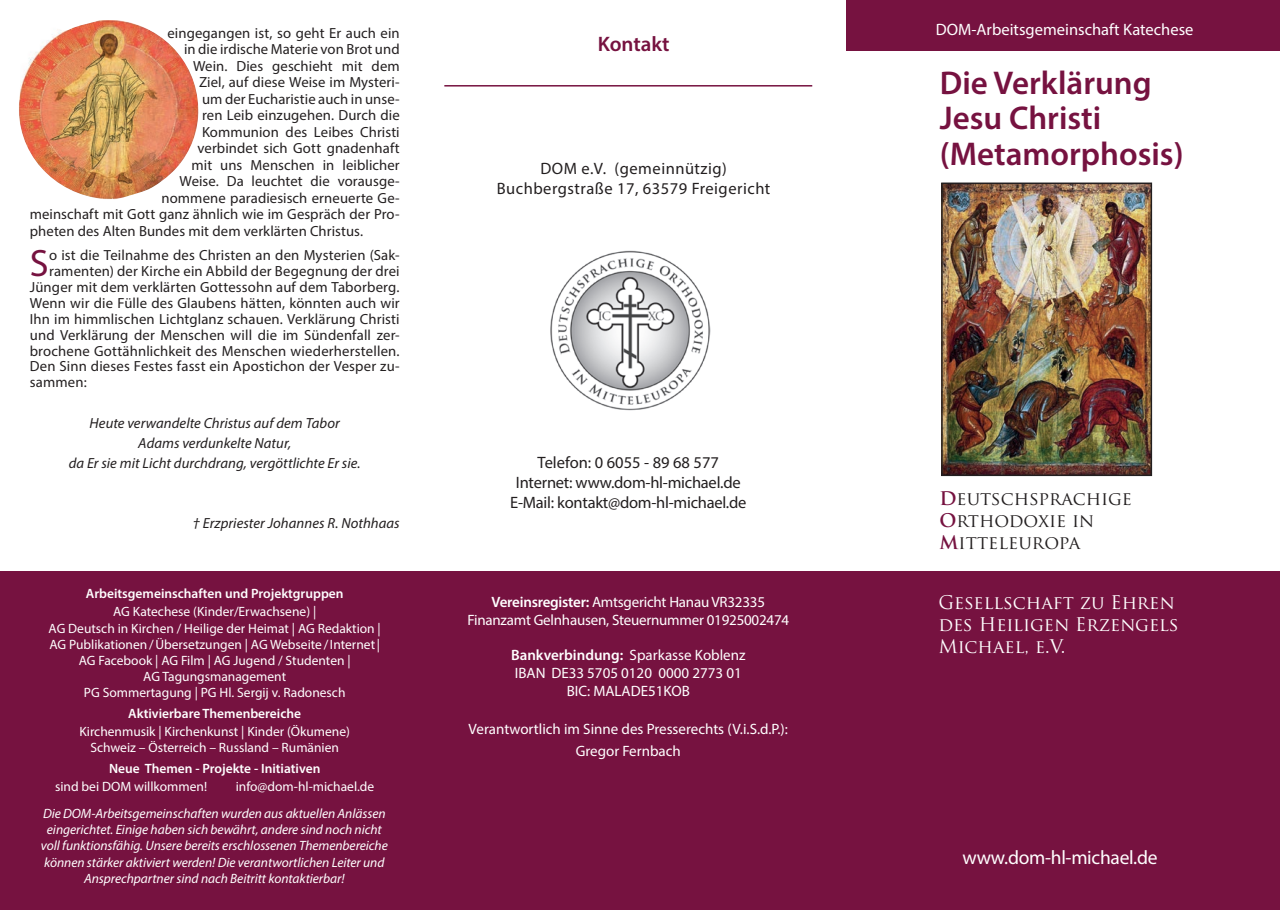
<style>
.page{position:relative;width:1280px;height:910px;background:#fff}
.page>*{position:absolute;margin:0;border:0;box-sizing:border-box;transform-origin:0 0}
.t1{font:38.25px "Myriad Pro";color:#761240}
.t2{font:600 33px/35.5px "Myriad Pro";color:#761240}
.t3{font:600 21px "Myriad Pro";color:#761240}
.t4{font:19.5px "Myriad Pro";letter-spacing:-.015em;color:#fff}
.t5{font:18.3px/22px "Trajan Pro";color:#fff}
.t6{font:18.3px/22px "Trajan Pro";color:#231f20}
.t7{font:16.5px/19.8px "Myriad Pro";color:#231f20;text-align:center}
.t8{font:16.5px/19.8px "Myriad Pro";letter-spacing:.03em;color:#231f20;text-align:center}
.t9{font:16.5px "Myriad Pro";color:#fff}
.t10{font:15px/18px "Myriad Pro";color:#fff;text-align:center}
.t11{font:14.7px "Myriad Pro";letter-spacing:.01em;color:#231f20}
.t12{font:italic 14.7px/20.1px "Myriad Pro";letter-spacing:.005em;color:#231f20;text-align:center}
.t13{font:13.5px/16.2px "Myriad Pro";color:#fff;text-align:center}
.t14{font:italic 13.5px/16.2px "Myriad Pro";letter-spacing:-.005em;color:#fff;text-align:center}
.t15{font:600 13.5px "Myriad Pro";color:#fff}
.s1{font-weight:600}
.s2{font-weight:700;color:#761240}
</style>
<div class="page">
<div style="left:0;top:571px;width:846px;height:339px;background:#761240"></div>
<hr style="left:444px;top:85px;width:368px;height:2px;background:#761240">
<div style="left:842px;top:571px;width:438px;height:339px;background:#761240"></div>
<div style="left:846px;top:0;width:434px;height:50px;background:#761240"></div>
<img style="left:944px;top:186px;width:205px;height:287px">
<div style="left:941px;top:183px;width:211px;height:293px;border:2px solid #231f20"></div>
<img style="left:551px;top:251px;width:159px;height:160px">
<img style="left:19px;top:20px;width:180px;height:180px">
<p class="t11" style="left:168px;top:24px;width:234px">eingegangen ist, so geht Er auch ein</p>
<p class="t11" style="left:184px;top:40px;width:217px">in die irdische Materie von Brot und</p>
<p class="t11" style="left:193px;top:57px;width:208px">Wein. Dies geschieht mit dem</p>
<p class="t11" style="left:199px;top:73px;width:202px">Ziel, auf diese Weise im Mysteri-</p>
<p class="t11" style="left:202px;top:90px;width:199px">um der Eucharistie auch in unse-</p>
<p class="t11" style="left:202px;top:106px;width:199px">ren Leib einzugehen. Durch die</p>
<p class="t11" style="left:202px;top:123px;width:199px">Kommunion des Leibes Christi</p>
<p class="t11" style="left:198px;top:139px;width:204px">verbindet sich Gott gnadenhaft</p>
<p class="t11" style="left:192px;top:156px;width:210px">mit uns Menschen in leiblicher</p>
<p class="t11" style="left:180px;top:172px;width:222px">Weise. Da leuchtet die vorausge-</p>
<p class="t11" style="left:162px;top:189px;width:240px">nommene paradiesisch erneuerte Ge-</p>
<p class="t11" style="left:30px;top:205px;width:371px">meinschaft mit Gott ganz ähnlich wie im Gespräch der Pro-</p>
<p class="t11" style="left:30px;top:222px;width:335px">pheten des Alten Bundes mit dem verklärten Christus.</p>
<h1 class="t1" style="left:30px;top:240px;width:20px">S</h1>
<p class="t11" style="left:49px;top:246px;width:352px">o ist die Teilnahme des Christen an den Mysterien (Sak-</p>
<p class="t11" style="left:49px;top:262px;width:352px">ramenten) der Kirche ein Abbild der Begegnung der drei</p>
<p class="t11" style="left:30px;top:278px;width:371px">Jünger mit dem verklärten Gottessohn auf dem Taborberg.</p>
<p class="t11" style="left:30px;top:294px;width:371px">Wenn wir die Fülle des Glaubens hätten, könnten auch wir</p>
<p class="t11" style="left:30px;top:310px;width:371px">Ihn im himmlischen Lichtglanz schauen. Verklärung Christi</p>
<p class="t11" style="left:30px;top:326px;width:371px">und Verklärung der Menschen will die im Sündenfall zer-</p>
<p class="t11" style="left:30px;top:342px;width:371px">brochene Gottähnlichkeit des Menschen wiederherstellen.</p>
<p class="t11" style="left:30px;top:357px;width:371px">Den Sinn dieses Festes fasst ein Apostichon der Vesper zu-</p>
<p class="t11" style="left:30px;top:373px;width:58px">sammen:</p>
<p class="t12" style="left:69px;top:412px;width:293px">Heute verwandelte Christus auf dem Tabor<br>Adams verdunkelte Natur,<br>da Er sie mit Licht durchdrang, vergöttlichte Er sie.</p>
<p class="t12" style="left:193px;top:513px;width:208px">† Erzpriester Johannes R. Nothhaas</p>
<p class="t15" style="left:86px;top:585px;width:259px">Arbeitsgemeinschaften und Projektgruppen</p>
<p class="t13" style="left:49px;top:603px;width:334px">AG Katechese (Kinder/Erwachsene) |<br>AG Deutsch in Kirchen / Heilige der Heimat | AG Redaktion | AG Publikationen/Übersetzungen | AG Webseite/Internet| AG Facebook | AG Film | AG Jugend / Studenten |<br>AG Tagungsmanagement<br>PG Sommertagung | PG Hl. Sergij v. Radonesch</p>
<p class="t15" style="left:128px;top:705px;width:174px">Aktivierbare Themenbereiche</p>
<p class="t13" style="left:79px;top:723px;width:272px">Kirchenmusik | Kirchenkunst | Kinder (Ökumene)<br>Schweiz – Österreich – Russland – Rumänien</p>
<p class="t15" style="left:109px;top:760px;width:213px">Neue Themen - Projekte - Initiativen</p>
<p class="t13" style="left:55px;top:778px;width:154px">sind bei DOM willkommen!</p>
<p class="t13" style="left:236px;top:778px;width:140px">info@dom-hl-michael.de</p>
<p class="t14" style="left:41px;top:805px;width:348px">Die DOM-Arbeitsgemeinschaften wurden aus aktuellen Anlässen eingerichtet. Einige haben sich bewährt, andere sind noch nicht voll funktionsfähig. Unsere bereits erschlossenen Themenbereiche können stärker aktiviert werden! Die verantwortlichen Leiter und Ansprechpartner sind nach Beitritt kontaktierbar!</p>
<h3 class="t3" style="left:598px;top:30px;width:73px">Kontakt</h3>
<p class="t8" style="left:497px;top:158px;width:275px">DOM e.V. (gemeinnützig)<br>Buchbergstraße 17, 63579 Freigericht</p>
<p class="t7" style="left:510px;top:453px;width:238px">Telefon: 0 6055 - 89 68 577<br>Internet: www.dom-hl-michael.de<br>E-Mail: kontakt@dom-hl-michael.de</p>
<p class="t10" style="left:467px;top:592px;width:323px"><span class="s1">Vereinsregister:</span> Amtsgericht Hanau VR32335<br>Finanzamt Gelnhausen, Steuernummer 01925002474</p>
<p class="t10" style="left:511px;top:645px;width:236px"><span class="s1">Bankverbindung:</span> Sparkasse Koblenz<br>IBAN DE33 5705 0120 0000 2773 01<br>BIC: MALADE51KOB</p>
<p class="t10" style="left:469px;top:717px;width:321px;line-height:22.2px">Verantwortlich im Sinne des Presserechts (V.i.S.d.P.):<br>Gregor Fernbach</p>
<p class="t9" style="left:936px;top:20px;width:259px">DOM-Arbeitsgemeinschaft Katechese</p>
<h2 class="t2" style="left:940px;top:64px;width:245px">Die Verklärung<br>Jesu Christi (Metamorphosis)</h2>
<p class="t6" style="left:939px;top:487px;width:194px"><span class="s2">D</span>eutschsprachige<br><span class="s2">O</span>rthodoxie in<br><span class="s2">M</span>itteleuropa</p>
<p class="t5" style="left:938px;top:591px;width:242px">Gesellschaft zu Ehren des Heiligen Erzengels<br>Michael, e.V.</p>
<h3 class="t4" style="left:962px;top:845px;width:197px">www.dom-hl-michael.de</h3>
</div>
